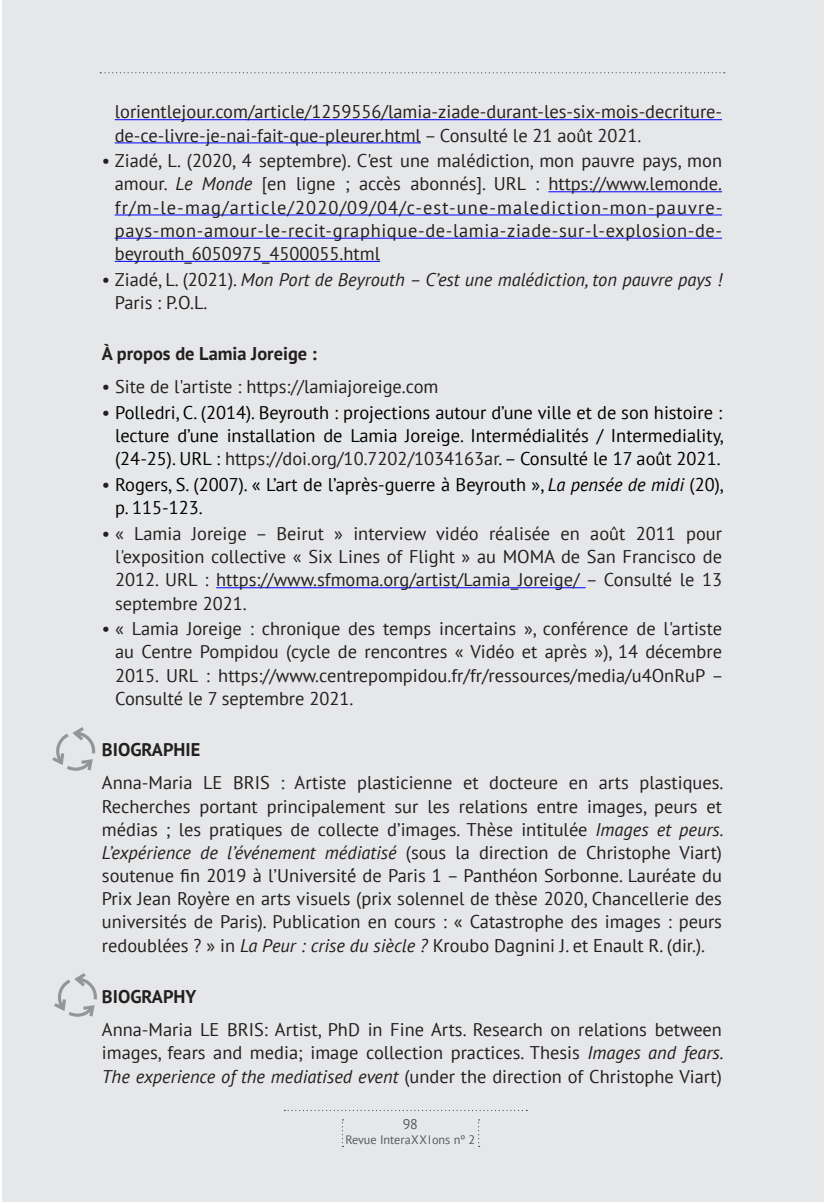
<style>
.page{position:relative;width:824px;height:1202px;background:#fff}
.page>*{position:absolute;margin:0;border:0;box-sizing:border-box;transform-origin:0 0}
.t1{font:18.38px/23.1px "PT Sans";color:#231f20;text-align:justify}
.List_Contents{font:18.38px/23.1px "PT Sans";color:#000;text-align:justify}
.t2{font:italic 18.38px/23.1px "PT Sans";color:#231f20}
.t3{font:700 18.38px "PT Sans";color:#231f20}
.t4{font:14px "PT Sans";color:#57585a}
.t5{font:12.25px "PT Sans";color:#57585a}
.s1{font-style:italic}
.s2{font-style:normal}
.s3{color:#231f20}
</style>
<div class="page">
<div style="left:3px;top:0;width:821px;height:1201px;background:#e6e7e9"></div>
<svg style="left:100px;top:72px;width:625px;height:1px"></svg>
<svg style="left:478px;top:1119px;width:2px;height:27px"></svg>
<svg style="left:342px;top:1119px;width:1px;height:27px"></svg>
<hr style="left:115px;top:119px;width:607px;height:1px;background:#00f">
<hr style="left:115px;top:142px;width:306px;height:1px;background:#00f">
<hr style="left:548px;top:191px;width:174px;height:1px;background:#00f">
<hr style="left:115px;top:214px;width:607px;height:1px;background:#00f">
<hr style="left:115px;top:238px;width:607px;height:1px;background:#00f">
<hr style="left:115px;top:261px;width:265px;height:1px;background:#00f">
<hr style="left:216px;top:587px;width:370px;height:1px;background:#00f">
<svg style="left:52px;top:727px;width:43px;height:43px"></svg>
<svg style="left:54px;top:973px;width:43px;height:43px"></svg>
<p class="t1" style="left:115px;top:100px;width:609px">lorientlejour.com/article/1259556/lamia-ziade-durant-les-six-mois-decriture&shy;de-ce-livre-je-nai-fait-que-pleurer.html – Consulté le 21 août 2021.</p>
<p class="t1" style="left:115px;top:149px;width:609px;text-indent:-13px">• Ziadé, L. (2020, 4 septembre). C'est une malédiction, mon pauvre pays, mon amour. <span class="s1">Le Monde</span> [en ligne ; accès abonnés]. URL : https://www.lemonde. fr/m-le-mag/article/2020/09/04/c-est-une-malediction-mon-pauvre&shy;pays-mon-amour-le-recit-graphique-de-lamia-ziade-sur-l-explosion-de&shy;beyrouth_6050975_4500055.html</p>
<p class="t2" style="left:115px;top:267px;width:609px;text-indent:-13px"><span class="s2">• Ziadé, L. (2021).</span> Mon Port de Beyrouth – C’est une malédiction, ton pauvre pays !<br><span class="s2">Paris : P.O.L.</span></p>
<p class="t3" style="left:102px;top:341px;width:216px">À propos de Lamia Joreige :</p>
<p class="t1" style="left:102px;top:375px;width:338px">• Site de l'artiste : https://lamiajoreige.com</p>
<p class="List_Contents" style="left:115px;top:400px;width:610px;text-indent:-13px"><span class="s3">•</span> Polledri, C. (2014). Beyrouth : projections autour d’une ville et de son histoire : lecture d’une installation de Lamia Joreige. Intermédialités / Intermediality, (24-25). URL : <span class="s3">https://doi.org/10.7202/1034163ar</span>. – Consulté le 17 août 2021.</p>
<p class="List_Contents" style="left:115px;top:472px;width:610px;text-indent:-13px"><span class="s3">•</span> Rogers, S. (2007). « L’art de l’après-guerre à Beyrouth », <span class="s1">La pensée de midi</span> (20), p. 115-123.</p>
<p class="t1" style="left:115px;top:521px;width:608px;text-indent:-13px">• « Lamia Joreige – Beirut » interview vidéo réalisée en août 2011 pour l'exposition collective « Six Lines of Flight » au MOMA de San Francisco de 2012. URL : https://www.sfmoma.org/artist/Lamia_Joreige/ – Consulté le 13 septembre 2021.</p>
<p class="t1" style="left:115px;top:616px;width:610px;text-indent:-13px">• « Lamia Joreige : chronique des temps incertains », conférence de l'artiste au Centre Pompidou (cycle de rencontres « Vidéo et après »), 14 décembre 2015. URL : https://www.centrepompidou.fr/fr/ressources/media/u4OnRuP – Consulté le 7 septembre 2021.</p>
<p class="t3" style="left:102px;top:737px;width:100px">BIOGRAPHIE</p>
<p class="t1" style="left:102px;top:770px;width:623px">Anna-Maria LE BRIS : Artiste plasticienne et docteure en arts plastiques.<br>Recherches portant principalement sur les relations entre images, peurs et médias ; les pratiques de collecte d’images. Thèse intitulée <span class="s1">Images et peurs.<br>L’expérience de l’événement médiatisé</span> (sous la direction de Christophe Viart) soutenue fin 2019 à l’Université́ de Paris 1 – Panthéon Sorbonne. Lauréate du Prix Jean Royère en arts visuels (prix solennel de thèse 2020, Chancellerie des universités de Paris). Publication en cours : « Catastrophe des images : peurs redoublées ? » in <span class="s1">La Peur : crise du siècle ?</span> Kroubo Dagnini J. et Enault R. (dir.).</p>
<p class="t3" style="left:102px;top:984px;width:96px">BIOGRAPHY</p>
<p class="t1" style="left:102px;top:1017px;width:623px">Anna-Maria LE BRIS: Artist, PhD in Fine Arts. Research on relations between images, fears and media; image collection practices. Thesis <span class="s1">Images and fears.<br>The experience of the mediatised event</span> (under the direction of Christophe Viart)</p>
<p class="t4" style="left:403px;top:1114px;width:17px">98</p>
<p class="t5" style="left:345px;top:1130px;width:131px">Revue InteraXXIons nº 2</p>
</div>
